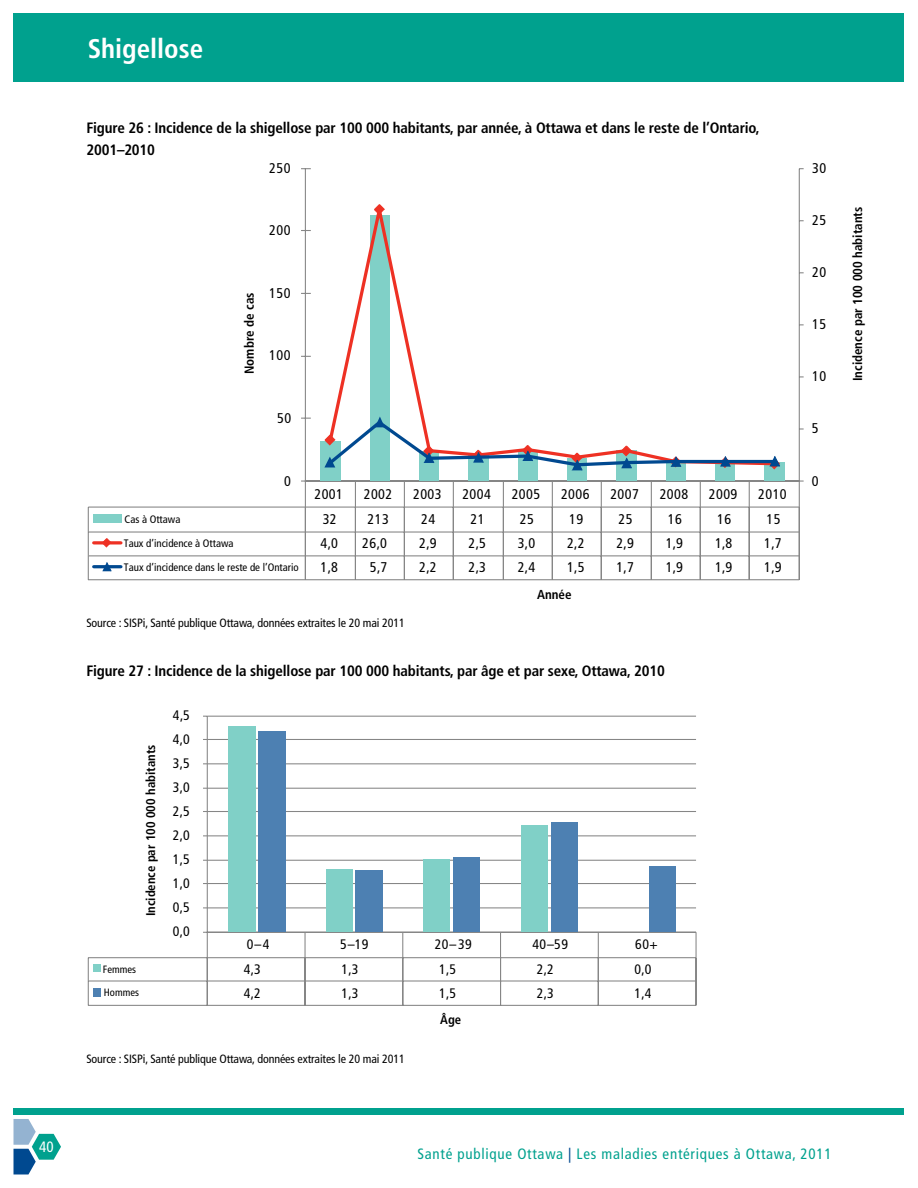
<style>
.page{position:relative;width:918px;height:1188px;background:#fff}
.page>*{position:absolute;margin:0;border:0;box-sizing:border-box;transform-origin:0 0}
.t1{font:700 condensed 27px "Frutiger";color:#fff}
.t2{font:700 condensed 15px/22.5px "Frutiger";letter-spacing:-.01em;color:#000}
.t3{font:condensed 15px "Frutiger";letter-spacing:.05em;color:#00a18e}
.t4{font:condensed 15px "Frutiger";color:#fff}
.t5{font:condensed 14.1px "Frutiger";letter-spacing:.03em;color:#010101}
.t6{font:condensed 13.8px/24px "Frutiger";letter-spacing:.03em;color:#010101}
.t7{font:700 condensed 13.05px "Frutiger";color:#010101}
.t8{font:700 condensed 12.75px "Frutiger";color:#010101}
.t9{font:condensed 12px "Frutiger";letter-spacing:-.01em;color:#000}
.t10{font:condensed 10.8px "Frutiger";color:#010101}
.t11{font:condensed 10.65px "Frutiger";color:#010101}
.s1{color:#004990}
</style>
<div class="page">
<div style="left:14px;top:1108px;width:890px;height:7px;background:#00a18e"></div>
<hr style="left:207px;top:716px;width:489px;height:1px;background:#868686">
<hr style="left:207px;top:716px;width:1px;height:216px;background:#868686">
<svg style="left:88px;top:932px;width:609px;height:74px"></svg>
<div style="left:93px;top:988px;width:7px;height:8px;background:#4d80b2"></div>
<div style="left:14px;top:14px;width:890px;height:68px;background:#00a18e"></div>
<hr style="left:305px;top:169px;width:1px;height:312px;background:#868686">
<hr style="left:799px;top:169px;width:1px;height:312px;background:#868686">
<div style="left:764px;top:462px;width:21px;height:19px;background:#80d0c7"></div>
<div style="left:715px;top:461px;width:20px;height:20px;background:#80d0c7"></div>
<div style="left:666px;top:461px;width:20px;height:20px;background:#80d0c7"></div>
<div style="left:616px;top:450px;width:21px;height:31px;background:#80d0c7"></div>
<div style="left:567px;top:458px;width:20px;height:23px;background:#80d0c7"></div>
<div style="left:518px;top:450px;width:20px;height:31px;background:#80d0c7"></div>
<div style="left:468px;top:454px;width:21px;height:27px;background:#80d0c7"></div>
<div style="left:419px;top:451px;width:20px;height:30px;background:#80d0c7"></div>
<div style="left:370px;top:215px;width:20px;height:266px;background:#80d0c7"></div>
<div style="left:320px;top:441px;width:21px;height:40px;background:#80d0c7"></div>
<svg style="left:333px;top:215px;width:91px;height:202px"></svg>
<svg style="left:374px;top:204px;width:11px;height:11px"></svg>
<svg style="left:324px;top:417px;width:456px;height:53px"></svg>
<svg style="left:88px;top:481px;width:716px;height:100px"></svg>
<hr style="left:207px;top:739px;width:489px;height:1px;background:#868686">
<hr style="left:207px;top:763px;width:489px;height:1px;background:#868686">
<hr style="left:207px;top:788px;width:489px;height:1px;background:#868686">
<hr style="left:207px;top:811px;width:489px;height:1px;background:#868686">
<hr style="left:207px;top:835px;width:489px;height:1px;background:#868686">
<hr style="left:207px;top:860px;width:489px;height:1px;background:#868686">
<hr style="left:207px;top:883px;width:489px;height:1px;background:#868686">
<hr style="left:207px;top:907px;width:489px;height:1px;background:#868686">
<div style="left:521px;top:825px;width:27px;height:107px;background:#80d0c7"></div>
<div style="left:424px;top:860px;width:26px;height:72px;background:#80d0c7"></div>
<div style="left:326px;top:869px;width:26px;height:63px;background:#80d0c7"></div>
<div style="left:228px;top:726px;width:28px;height:206px;background:#80d0c7"></div>
<div style="left:649px;top:866px;width:26px;height:66px;background:#4d80b2"></div>
<div style="left:551px;top:823px;width:27px;height:109px;background:#4d80b2"></div>
<div style="left:453px;top:858px;width:27px;height:74px;background:#4d80b2"></div>
<div style="left:356px;top:870px;width:27px;height:62px;background:#4d80b2"></div>
<div style="left:258px;top:732px;width:27px;height:200px;background:#4d80b2"></div>
<svg style="left:14px;top:1119px;width:47px;height:55px"></svg>
<p class="t4" style="left:39px;top:1138px;width:16px">40</p>
<p class="t1" style="left:88px;top:32px;width:117px">Shigellose</p>
<h5 class="t2" style="left:86px;top:116px;width:675px">Figure 26 : Incidence de la shigellose par 100 000 habitants, par année, à Ottawa et dans le reste de l’Ontario,<br>2001–2010</h5>
<p class="t5" style="left:269px;top:160px;width:23px">250</p>
<p class="t5" style="left:812px;top:160px;width:16px">30</p>
<p class="t5" style="left:269px;top:222px;width:23px">200</p>
<p class="t7" style="left:241px;top:374px;width:83px;rotate:-90deg">Nombre de cas</p>
<p class="t5" style="left:269px;top:285px;width:23px">150</p>
<p class="t5" style="left:269px;top:347px;width:23px">100</p>
<p class="t5" style="left:277px;top:410px;width:16px">50</p>
<p class="t5" style="left:812px;top:212px;width:16px">25</p>
<p class="t5" style="left:812px;top:264px;width:16px">20</p>
<p class="t5" style="left:812px;top:316px;width:16px">15</p>
<p class="t5" style="left:812px;top:368px;width:16px">10</p>
<p class="t5" style="left:812px;top:420px;width:8px">5</p>
<p class="t5" style="left:284px;top:472px;width:8px">0</p>
<p class="t5" style="left:812px;top:472px;width:8px">0</p>
<p class="t5" style="left:314px;top:486px;width:30px">2001</p>
<p class="t5" style="left:364px;top:486px;width:30px">2002</p>
<p class="t5" style="left:413px;top:486px;width:30px">2003</p>
<p class="t5" style="left:462px;top:486px;width:30px">2004</p>
<p class="t5" style="left:512px;top:486px;width:30px">2005</p>
<p class="t5" style="left:561px;top:486px;width:30px">2006</p>
<p class="t5" style="left:610px;top:486px;width:30px">2007</p>
<p class="t5" style="left:660px;top:486px;width:30px">2008</p>
<p class="t5" style="left:709px;top:486px;width:30px">2009</p>
<p class="t5" style="left:758px;top:486px;width:30px">2010</p>
<p class="t10" style="left:125px;top:513px;width:57px">Cas à Ottawa</p>
<p class="t5" style="left:323px;top:511px;width:16px">32</p>
<p class="t5" style="left:368px;top:511px;width:23px">213</p>
<p class="t5" style="left:421px;top:511px;width:16px">24</p>
<p class="t5" style="left:471px;top:511px;width:16px">21</p>
<p class="t5" style="left:520px;top:511px;width:16px">25</p>
<p class="t5" style="left:569px;top:511px;width:16px">19</p>
<p class="t5" style="left:619px;top:511px;width:16px">25</p>
<p class="t5" style="left:668px;top:511px;width:16px">16</p>
<p class="t5" style="left:717px;top:511px;width:16px">16</p>
<p class="t5" style="left:766px;top:511px;width:16px">15</p>
<p class="t10" style="left:124px;top:537px;width:111px">Taux d’incidence à Ottawa</p>
<p class="t5" style="left:321px;top:535px;width:19px">4,0</p>
<p class="t5" style="left:362px;top:535px;width:26px">26,0</p>
<p class="t5" style="left:419px;top:535px;width:19px">2,9</p>
<p class="t5" style="left:468px;top:535px;width:19px">2,5</p>
<p class="t5" style="left:518px;top:535px;width:19px">3,0</p>
<p class="t5" style="left:567px;top:535px;width:19px">2,2</p>
<p class="t5" style="left:616px;top:535px;width:19px">2,9</p>
<p class="t5" style="left:666px;top:535px;width:19px">1,9</p>
<p class="t5" style="left:715px;top:535px;width:19px">1,8</p>
<p class="t5" style="left:764px;top:535px;width:19px">1,7</p>
<p class="t10" style="left:124px;top:561px;width:176px">Taux d’incidence dans le reste de l’Ontario</p>
<p class="t5" style="left:321px;top:559px;width:19px">1,8</p>
<p class="t5" style="left:370px;top:559px;width:19px">5,7</p>
<p class="t5" style="left:419px;top:559px;width:19px">2,2</p>
<p class="t5" style="left:468px;top:559px;width:19px">2,3</p>
<p class="t5" style="left:518px;top:559px;width:19px">2,4</p>
<p class="t5" style="left:567px;top:559px;width:19px">1,5</p>
<p class="t5" style="left:616px;top:559px;width:19px">1,7</p>
<p class="t5" style="left:666px;top:559px;width:19px">1,9</p>
<p class="t5" style="left:715px;top:559px;width:19px">1,9</p>
<p class="t5" style="left:764px;top:559px;width:19px">1,9</p>
<h6 class="t7" style="left:537px;top:587px;width:36px">Année</h6>
<p class="t9" style="left:86px;top:615px;width:320px">Source : SISPi, Santé publique Ottawa, données extraites le 20 mai 2011</p>
<p class="t2" style="left:86px;top:660px;width:580px">Figure 27 : Incidence de la shigellose par 100 000 habitants, par âge et par sexe, Ottawa, 2010</p>
<p class="t6" style="left:173px;top:703px;width:19px">4,5</p>
<p class="t8" style="left:143px;top:916px;width:173px;rotate:-90deg">Incidence par 100 000 habitants</p>
<p class="t6" style="left:173px;top:727px;width:19px;text-align:justify">4,0<br>3,5<br>3,0<br>2,5<br>2,0<br>1,5<br>1,0<br>0,5<br>0,0</p>
<p class="t6" style="left:247px;top:933px;width:24px">0–4</p>
<p class="t6" style="left:340px;top:933px;width:30px">5–19</p>
<p class="t6" style="left:435px;top:933px;width:39px">20–39</p>
<p class="t6" style="left:532px;top:933px;width:37px">40–59</p>
<p class="t6" style="left:635px;top:933px;width:24px">60+</p>
<p class="t11" style="left:103px;top:963px;width:35px">Femmes</p>
<p class="t11" style="left:104px;top:986px;width:37px">Hommes</p>
<p class="t6" style="left:244px;top:957px;width:19px;line-height:23.5px">4,3<br>4,2</p>
<p class="t6" style="left:341px;top:957px;width:19px;line-height:23.5px">1,3<br>1,3</p>
<p class="t6" style="left:439px;top:957px;width:19px;line-height:23.5px">1,5<br>1,5</p>
<p class="t8" style="left:440px;top:1012px;width:22px">Âge</p>
<p class="t6" style="left:537px;top:957px;width:19px;line-height:23.5px">2,2<br>2,3</p>
<p class="t6" style="left:634px;top:957px;width:19px;line-height:23.5px">0,0<br>1,4</p>
<p class="t9" style="left:86px;top:1052px;width:320px">Source : SISPi, Santé publique Ottawa, données extraites le 20 mai 2011</p>
<p class="t7" style="left:850px;top:381px;width:176px;rotate:-90deg">Incidence par 100 000 habitants</p>
<p class="t3" style="left:418px;top:1146px;width:416px">Santé publique Ottawa <span class="s1">|</span> Les maladies entériques à Ottawa, 2011</p>
</div>
